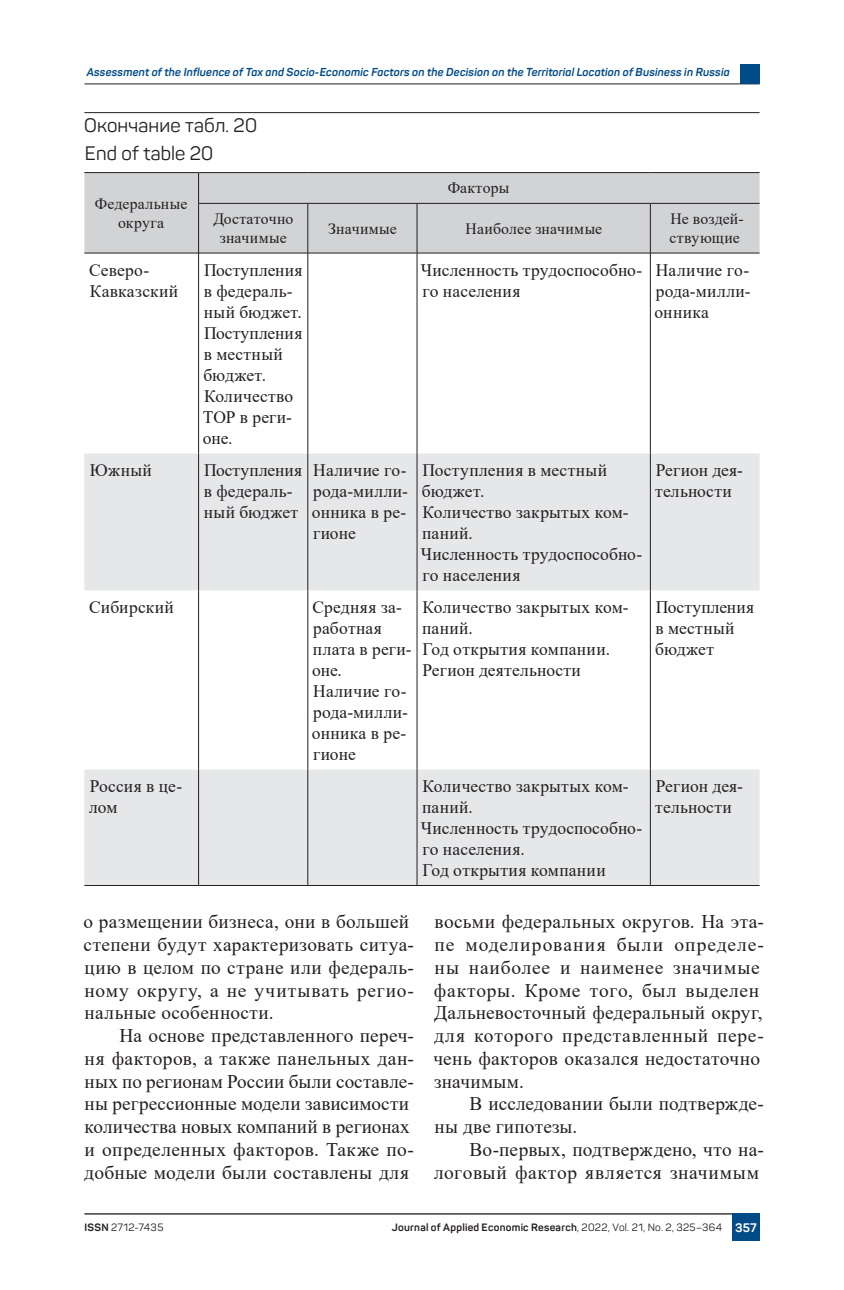
<style>
.page{position:relative;width:844px;height:1290px;background:#fff}
.page>*{position:absolute;margin:0;border:0;box-sizing:border-box;transform-origin:0 0}
.t1{font:19.25px/22.8px "Times New Roman";letter-spacing:.02em;color:#231f20}
.t2{font:19.25px/27.7px "Panton";letter-spacing:.005em;color:#231f20}
.t3{font:17.5px/21px "Times New Roman";letter-spacing:.01em;color:#231f20}
.t4{font:15.75px/18.9px "Times New Roman";letter-spacing:.01em;color:#231f20;text-align:center}
.t5{font:700 12.25px "Panton";color:#fff}
.t6{font:italic 700 11.38px "Panton";letter-spacing:.015em;color:#004b88}
.t7{font:700 10.5px "Panton";letter-spacing:.025em;color:#231f20}
.t8{font:10.5px "Panton";letter-spacing:.035em;color:#231f20}
.s1{font-weight:700}
.s2{font-weight:400}
</style>
<div class="page">
<div style="left:84px;top:173px;width:675px;height:80px;background:#d1d3d4"></div>
<svg style="left:84px;top:453px;width:675px;height:432px;fill:#e6e7e8"></svg>
<hr style="left:84px;top:253px;width:114px;height:1px;background:#231f20">
<hr style="left:199px;top:253px;width:108px;height:1px;background:#231f20">
<hr style="left:308px;top:253px;width:108px;height:1px;background:#231f20">
<hr style="left:417px;top:253px;width:233px;height:1px;background:#231f20">
<hr style="left:650px;top:253px;width:109px;height:1px;background:#231f20">
<hr style="left:84px;top:172px;width:114px;height:1px;background:#231f20">
<hr style="left:198px;top:172px;width:110px;height:1px;background:#231f20">
<hr style="left:308px;top:172px;width:109px;height:1px;background:#231f20">
<hr style="left:417px;top:172px;width:233px;height:1px;background:#231f20">
<hr style="left:650px;top:172px;width:109px;height:1px;background:#231f20">
<hr style="left:84px;top:885px;width:114px;height:1px;background:#231f20">
<hr style="left:198px;top:885px;width:110px;height:1px;background:#231f20">
<hr style="left:308px;top:885px;width:109px;height:1px;background:#231f20">
<hr style="left:417px;top:885px;width:233px;height:1px;background:#231f20">
<hr style="left:650px;top:885px;width:109px;height:1px;background:#231f20">
<hr style="left:198px;top:253px;width:1px;height:200px;background:#231f20">
<hr style="left:307px;top:253px;width:1px;height:200px;background:#231f20">
<hr style="left:416px;top:253px;width:1px;height:200px;background:#231f20">
<hr style="left:198px;top:453px;width:1px;height:137px;background:#231f20">
<hr style="left:307px;top:453px;width:1px;height:137px;background:#231f20">
<hr style="left:416px;top:453px;width:1px;height:137px;background:#231f20">
<hr style="left:198px;top:590px;width:1px;height:179px;background:#231f20">
<hr style="left:307px;top:590px;width:1px;height:179px;background:#231f20">
<hr style="left:416px;top:590px;width:1px;height:179px;background:#231f20">
<hr style="left:198px;top:769px;width:1px;height:116px;background:#231f20">
<hr style="left:307px;top:769px;width:1px;height:116px;background:#231f20">
<hr style="left:416px;top:769px;width:1px;height:116px;background:#231f20">
<hr style="left:198px;top:173px;width:1px;height:30px;background:#231f20">
<hr style="left:198px;top:204px;width:1px;height:49px;background:#231f20">
<hr style="left:307px;top:204px;width:1px;height:49px;background:#231f20">
<hr style="left:416px;top:204px;width:1px;height:49px;background:#231f20">
<hr style="left:198px;top:203px;width:110px;height:1px;background:#231f20">
<hr style="left:308px;top:203px;width:109px;height:1px;background:#231f20">
<hr style="left:417px;top:203px;width:233px;height:1px;background:#231f20">
<hr style="left:650px;top:203px;width:109px;height:1px;background:#231f20">
<hr style="left:650px;top:204px;width:1px;height:49px;background:#231f20">
<hr style="left:650px;top:253px;width:1px;height:200px;background:#231f20">
<hr style="left:650px;top:453px;width:1px;height:137px;background:#231f20">
<hr style="left:650px;top:590px;width:1px;height:179px;background:#231f20">
<hr style="left:650px;top:769px;width:1px;height:116px;background:#231f20">
<hr style="left:84px;top:112px;width:675px;height:1px;background:#231f20">
<hr style="left:84px;top:83px;width:675px;height:1px;background:#231f20">
<hr style="left:84px;top:1213px;width:675px;height:1px;background:#231f20">
<div style="left:739px;top:64px;width:20px;height:20px;background:#004b88"></div>
<div style="left:732px;top:1213px;width:27px;height:28px;background:#004b88"></div>
<p class="t6" style="left:87px;top:65px;width:644px">Assessment of the Influence of Tax and Socio-Economic Factors on the Decision on the Territorial Location of Business in Russia</p>
<p class="t2" style="left:84px;top:111px;width:174px">Окончание табл. 20<br>End of table 20</p>
<p class="t4" style="left:95px;top:194px;width:94px">Федеральные округа</p>
<p class="t4" style="left:447px;top:178px;width:63px">Факторы</p>
<p class="t4" style="left:213px;top:209px;width:81px">Достаточно значимые</p>
<p class="t4" style="left:328px;top:218px;width:70px">Значимые</p>
<p class="t4" style="left:465px;top:218px;width:138px">Наиболее значимые</p>
<p class="t4" style="left:669px;top:209px;width:75px;text-align:left">Не воздей&shy;ствующие</p>
<p class="t3" style="left:89px;top:259px;width:91px">Северо-<br>Кавказский</p>
<p class="t3" style="left:203px;top:259px;width:101px">Поступления в федераль&shy;ный бюджет.<br>Поступления в местный бюджет.<br>Количество<br>ТОР в реги&shy;оне.</p>
<p class="t3" style="left:420px;top:259px;width:223px">Численность трудоспособно&shy;го населения</p>
<p class="t3" style="left:654px;top:259px;width:97px;text-align:justify">Наличие го&shy;рода-милли&shy;онника</p>
<p class="t3" style="left:90px;top:459px;width:64px">Южный</p>
<p class="t3" style="left:204px;top:459px;width:100px">Поступления в федераль&shy;ный бюджет</p>
<p class="t3" style="left:312px;top:459px;width:97px;text-align:justify">Наличие го&shy;рода-милли&shy;онника в ре&shy;гионе</p>
<p class="t3" style="left:420px;top:459px;width:223px">Поступления в местный бюджет.<br>Количество закрытых ком&shy;паний.<br>Численность трудоспособно&shy;го населения</p>
<p class="t3" style="left:655px;top:459px;width:89px">Регион дея&shy;тельности</p>
<p class="t3" style="left:89px;top:596px;width:86px">Сибирский</p>
<p class="t3" style="left:312px;top:596px;width:101px">Средняя за&shy;работная плата в реги&shy;оне.<br>Наличие го&shy;рода-милли&shy;онника в ре&shy;гионе</p>
<p class="t3" style="left:422px;top:596px;width:208px">Количество закрытых ком&shy;паний.<br>Год открытия компании.<br>Регион деятельности</p>
<p class="t3" style="left:655px;top:596px;width:100px">Поступления в местный бюджет</p>
<p class="t3" style="left:89px;top:774px;width:95px">Россия в це&shy;лом</p>
<p class="t3" style="left:420px;top:774px;width:223px">Количество закрытых ком&shy;паний.<br>Численность трудоспособно&shy;го населения.<br>Год открытия компании</p>
<p class="t3" style="left:655px;top:774px;width:89px">Регион дея&shy;тельности</p>
<p class="t1" style="left:84px;top:910px;width:332px">о размещении бизнеса, они в большей степени будут характеризовать ситуа&shy;цию в целом по стране или федераль&shy;ному округу, а не учитывать регио&shy;нальные особенности.</p>
<p class="t1" style="left:84px;top:1023px;width:331px;text-indent:35px">На основе представленного переч&shy;ня факторов, а также панельных дан&shy;ных по регионам России были составле&shy;ны регрессионные модели зависимости количества новых компаний в регионах и определенных факторов. Также по&shy;добные модели были составлены для</p>
<p class="t1" style="left:433px;top:910px;width:332px">восьми федеральных округов. На эта&shy;пе моделирования были определе&shy;ны наиболее и наименее значимые факторы. Кроме того, был выделен<br>Дальневосточный федеральный округ, для которого представленный пере&shy;чень факторов оказался недостаточно значимым.</p>
<p class="t1" style="left:434px;top:1092px;width:331px;text-indent:35px">В исследовании были подтвержде&shy;ны две гипотезы.</p>
<p class="t1" style="left:434px;top:1137px;width:331px;text-align:right">Во-первых, подтверждено, что на&shy;логовый фактор является значимым</p>
<p class="t8" style="left:84px;top:1221px;width:81px"><span class="s1">ISSN</span> 2712-7435</p>
<p class="t7" style="left:392px;top:1221px;width:332px">Journal of Applied Economic Research<span class="s2">, 2022, Vol. 21, No. 2, 325–364</span></p>
<p class="t5" style="left:735px;top:1220px;width:23px">357</p>
</div>
